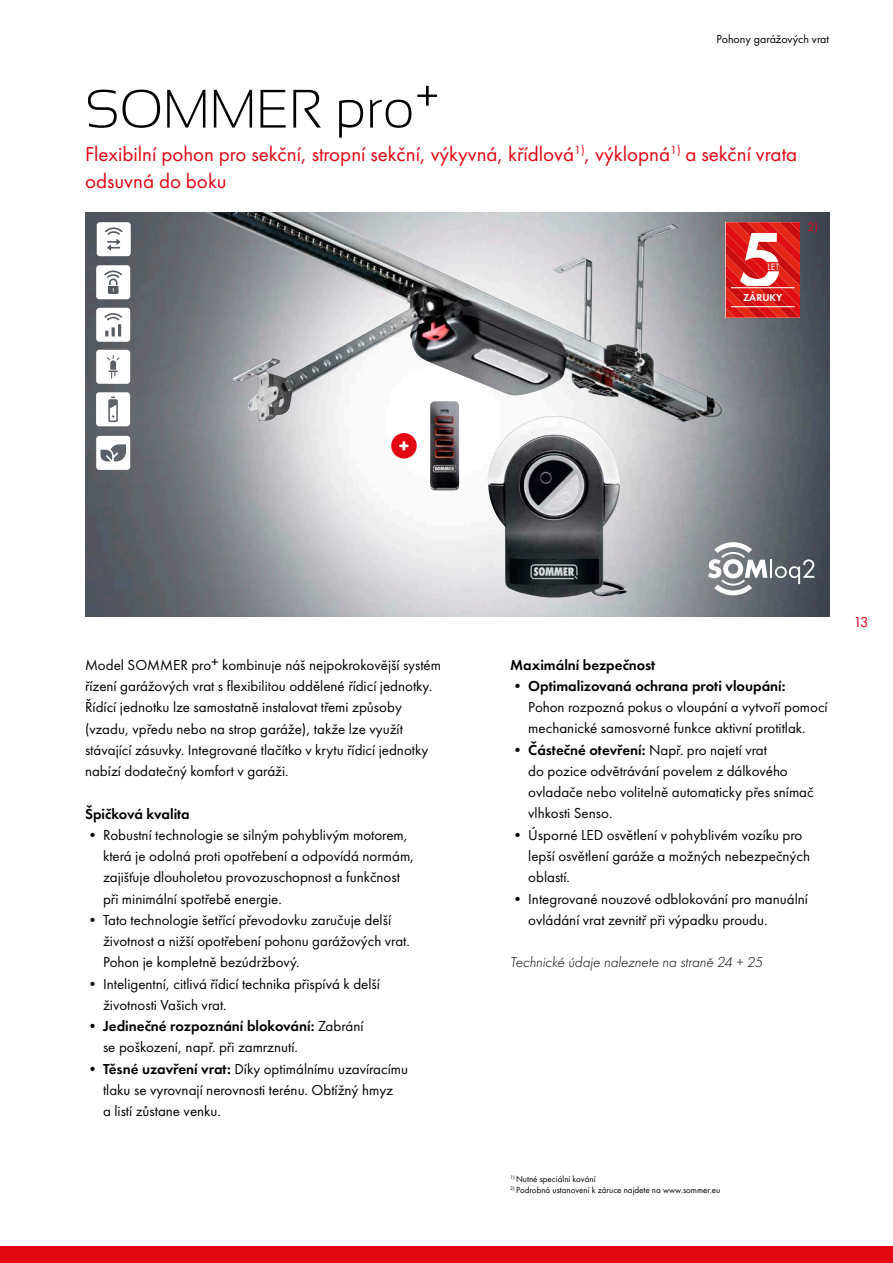
<style>
.page{position:relative;width:893px;height:1263px;background:#fff}
.page>*{position:absolute;margin:0;border:0;box-sizing:border-box;transform-origin:0 0}
.t1{font:600 80.7px "Futura PT";color:#fff}
.t2{font:300 54px "Sansation";color:#000}
.t3{font:21px/27px "Futura PT";color:#e30612}
.t4{font:700 21px "Futura PT";color:#fff}
.t5{font:15px/21.3px "Futura PT";color:#000}
.t6{font:italic 300 15px "Futura PT";color:#000}
.t7{font:600 15px "Futura PT";color:#000}
.t8{font:15px "Futura PT";color:#e30612}
.t9{font:12.3px "Futura PT";color:#e30612}
.t10{font:12px "Futura PT";color:#000}
.t11{font:600 10.5px "Futura PT";color:#fff}
.t12{font:9.6px "Futura PT";color:#fff}
.t13{font:9px "Futura PT";color:#000}
.s1{font-weight:600}
</style>
<div class="page">
<div style="left:0;top:1246px;width:893px;height:17px;background:#e30612"></div>
<img style="left:85px;top:212px;width:744px;height:404px">
<svg style="left:726px;top:222px;width:74px;height:96px;background:#db1d1a"></svg>
<hr style="left:731px;top:306px;width:64px;height:1px;background:#fff">
<hr style="left:731px;top:287px;width:64px;height:1px;background:#fff">
<img style="left:204px;top:212px;width:521px;height:210px">
<svg style="left:96px;top:308px;width:34px;height:34px"></svg>
<svg style="left:96px;top:350px;width:34px;height:34px"></svg>
<svg style="left:96px;top:436px;width:34px;height:34px"></svg>
<svg style="left:97px;top:222px;width:34px;height:34px"></svg>
<svg style="left:96px;top:392px;width:34px;height:34px"></svg>
<svg style="left:96px;top:265px;width:34px;height:34px"></svg>
<svg style="left:708px;top:542px;width:106px;height:53px"></svg>
<img style="left:430px;top:401px;width:29px;height:89px">
<div style="left:391px;top:433px;width:26px;height:26px;background:#e30612;border-radius:50%"></div>
<p class="t10" style="left:716px;top:31px;width:114px">Pohony garážových vrat</p>
<h2 class="t2" style="left:85px;top:79px;width:356px">SOMMER pro+</h2>
<h3 class="t3" style="left:85px;top:140px;width:714px">Flexibilní pohon pro sekční, stropní sekční, výkyvná, křídlová<sup>1)</sup>, výklopná<sup>1)</sup> a sekční vrata odsuvná do boku</h3>
<h1 class="t1" style="left:738px;top:209px;width:48px">5</h1>
<p class="t12" style="left:767px;top:261px;width:14px">LET</p>
<p class="t11" style="left:743px;top:291px;width:41px">ZÁRUKY</p>
<p class="t9" style="left:807px;top:220px;width:12px">2)</p>
<h3 class="t4" style="left:399px;top:433px;width:12px">+</h3>
<p class="t5" style="left:85px;top:654px;width:357px">Model SOMMER pro+ kombinuje náš nejpokrokovější systém řízení garážových vrat s flexibilitou oddělené řídicí jednotky.<br>Řídící jednotku lze samostatně instalovat třemi způsoby (vzadu, vpředu nebo na strop garáže), takže lze využít stávající zásuvky. Integrované tlačítko v krytu řídicí jednotky nabízí dodatečný komfort v garáži.</p>
<p class="t7" style="left:85px;top:804px;width:106px">Špičková kvalita</p>
<p class="t5" style="left:103px;top:824px;width:313px;text-indent:-18px">• Robustní technologie se silným pohyblivým motorem, která je odolná proti opotřebení a odpovídá normám, zajišťuje dlouholetou provozuschopnost a funkčnost při minimální spotřebě energie.</p>
<p class="t5" style="left:103px;top:909px;width:308px;text-indent:-18px">• Tato technologie šetřící převodovku zaručuje delší životnost a nižší opotřebení pohonu garážových vrat.<br>Pohon je kompletně bezúdržbový.</p>
<p class="t5" style="left:103px;top:973px;width:278px;text-indent:-18px">• Inteligentní, citlivá řídicí technika přispívá k delší životnosti Vašich vrat.</p>
<p class="t5" style="left:103px;top:1015px;width:262px;text-indent:-18px"><span class="s1">• Jedinečné rozpoznání blokování:</span> Zabrání se poškození, např. při zamrznutí.</p>
<p class="t5" style="left:103px;top:1058px;width:307px;text-indent:-18px">• <span class="s1">Těsné uzavření vrat:</span> Díky optimálnímu uzavíracímu tlaku se vyrovnají nerovnosti terénu. Obtížný hmyz<br>a listí zůstane venku.</p>
<p class="t7" style="left:510px;top:655px;width:147px">Maximální bezpečnost</p>
<p class="t5" style="left:528px;top:675px;width:301px;text-indent:-18px">• <span class="s1">Optimalizovaná ochrana proti vloupání:<br></span>Pohon rozpozná pokus o vloupání a vytvoří pomocí mechanické samosvorné funkce aktivní protitlak.</p>
<p class="t5" style="left:528px;top:739px;width:287px;text-indent:-18px"><span class="s1">• Částečné otevření:</span> Např. pro najetí vrat<br>do pozice odvětrávání povelem z dálkového ovladače nebo volitelně automaticky přes snímač vlhkosti Senso.</p>
<p class="t5" style="left:528px;top:824px;width:283px;text-indent:-18px">• Úsporné LED osvětlení v pohyblivém vozíku pro lepší osvětlení garáže a možných nebezpečných oblastí.</p>
<p class="t5" style="left:528px;top:888px;width:281px;text-indent:-18px">• Integrované nouzové odblokování pro manuální ovládání vrat zevnitř při výpadku proudu.</p>
<p class="t6" style="left:510px;top:954px;width:254px">Technické údaje naleznete na straně 24 + 25</p>
<p class="t8" style="left:854px;top:613px;width:16px">13</p>
<p class="t13" style="left:510px;top:1174px;width:87px"><sup>1)</sup> Nutné speciální kování</p>
<p class="t13" style="left:510px;top:1184px;width:212px"><sup>2)</sup> Podrobná ustanovení k záruce najdete na www.sommer.eu</p>
</div>
